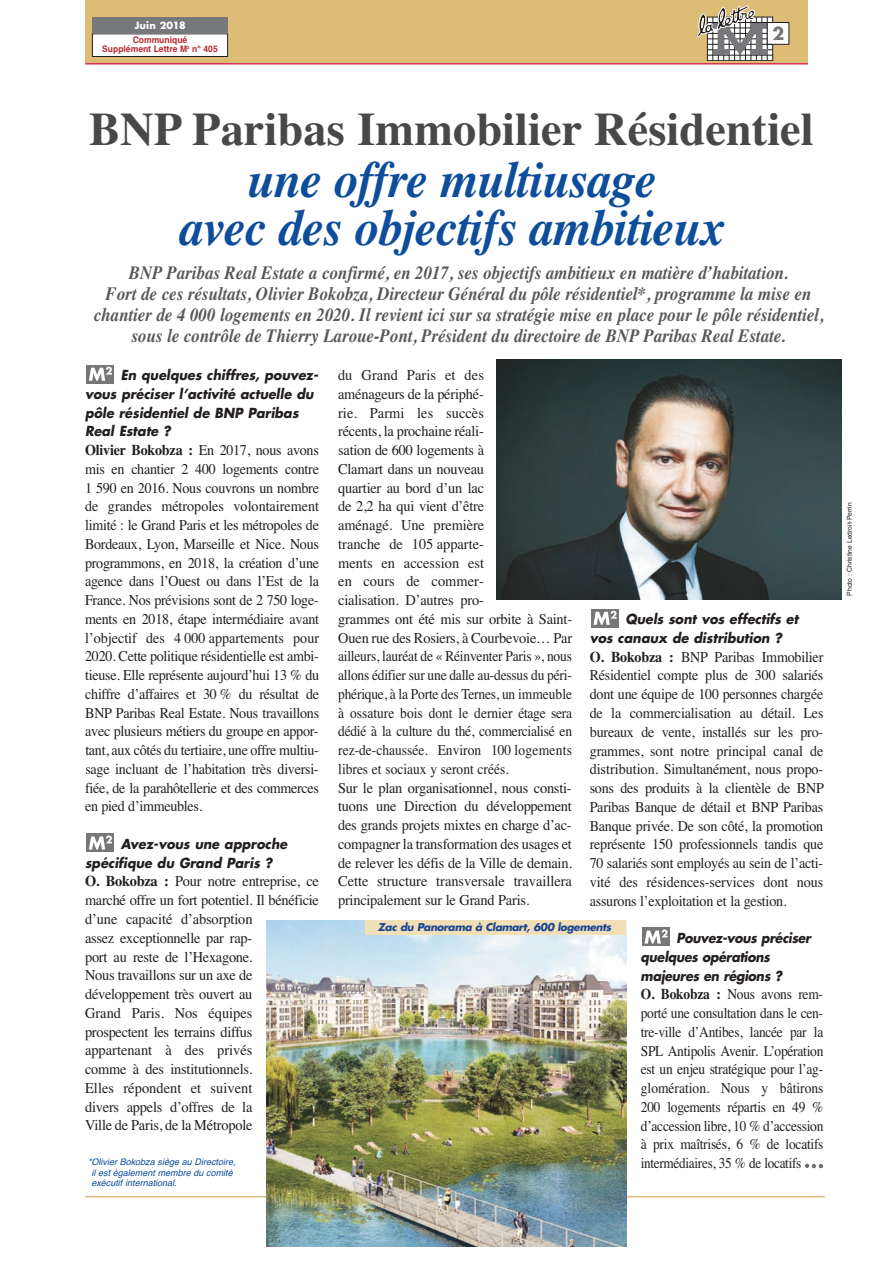
<style>
.page{position:relative;width:893px;height:1263px;background:#fff}
.page>*{position:absolute;margin:0;border:0;box-sizing:border-box;transform-origin:0 0}
.t1{font:italic 700 51px/48px "Times";letter-spacing:-.015em;color:#0d4d9b;text-align:center;scale:.96 1}
.t2{font:700 46.5px "Times";color:#474847}
.t3{font:italic 700 18.75px/21px "Times";color:#575855;text-align:center;scale:.9 1}
.t4{font:15px/18.8px "Times";letter-spacing:-.015em;color:#231f20;scale:.96 1}
.t5{font:15px/18.8px "Times";letter-spacing:-.015em;color:#231f20;text-align:justify;scale:.94 1}
.t6{font:15px/18.8px "Times";letter-spacing:-.015em;color:#231f20;text-align:justify;scale:.9 1}
.t7{font:italic 700 13.5px/18.8px "Futura";color:#231f20;scale:.95 1}
.t8{font:italic 700 13.5px/18.8px "Futura";letter-spacing:-.02em;color:#231f20;scale:.93 1}
.t9{font:italic 700 10.5px "Futura";letter-spacing:-.035em;color:#1a4694}
.t10{font:700 9.75px "Futura";letter-spacing:.015em;color:#fff}
.t11{font:italic 9px/10.8px "Helvetica";color:#0d4d9b}
.t12{font:700 9px/9.8px "Helvetica";color:#b7282e;text-align:center;scale:.95 1}
.t13{font:6.75px "Helvetica";color:#231f20}
.s1{font-weight:700}
</style>
<div class="page">
<svg style="left:805px;top:1164px;width:18px;height:4px"></svg>
<div style="left:85px;top:0;width:723px;height:64px;background:#ddbd76"></div>
<hr style="left:85px;top:63px;width:723px;height:2px;background:#d63050">
<svg style="left:709px;top:19px;width:62px;height:40px"></svg>
<div style="left:707px;top:17px;width:66px;height:44px;border:1px solid #231f20"></div>
<hr style="left:713px;top:17px;width:1px;height:44px;background:#231f20">
<hr style="left:718px;top:17px;width:1px;height:44px;background:#231f20">
<hr style="left:723px;top:17px;width:1px;height:44px;background:#231f20">
<hr style="left:729px;top:17px;width:1px;height:44px;background:#231f20">
<hr style="left:734px;top:17px;width:1px;height:44px;background:#231f20">
<hr style="left:740px;top:17px;width:1px;height:44px;background:#231f20">
<hr style="left:745px;top:17px;width:1px;height:44px;background:#231f20">
<hr style="left:751px;top:17px;width:1px;height:44px;background:#231f20">
<hr style="left:756px;top:17px;width:1px;height:44px;background:#231f20">
<hr style="left:762px;top:17px;width:1px;height:44px;background:#231f20">
<hr style="left:767px;top:17px;width:1px;height:44px;background:#231f20">
<hr style="left:707px;top:28px;width:66px;height:1px;background:#231f20">
<hr style="left:707px;top:33px;width:66px;height:1px;background:#231f20">
<hr style="left:707px;top:39px;width:66px;height:1px;background:#231f20">
<hr style="left:707px;top:44px;width:66px;height:1px;background:#231f20">
<hr style="left:707px;top:49px;width:66px;height:1px;background:#231f20">
<hr style="left:707px;top:55px;width:66px;height:1px;background:#231f20">
<div style="left:751px;top:23px;width:16px;height:5px;background:#76787b"></div>
<div style="left:751px;top:50px;width:16px;height:5px;background:#76787b"></div>
<div style="left:756px;top:26px;width:6px;height:25px;background:#76787b"></div>
<div style="left:767px;top:22px;width:22px;height:22px;background:#fff"></div>
<div style="left:767px;top:22px;width:22px;height:22px;border:1px solid #231f20"></div>
<svg style="left:773px;top:26px;width:10px;height:14px"></svg>
<hr style="left:707px;top:22px;width:66px;height:1px;background:#231f20">
<svg style="left:697px;top:6px;width:62px;height:49px"></svg>
<hr style="left:85px;top:1196px;width:740px;height:1px;background:#ddbd76">
<div style="left:87px;top:365px;width:27px;height:18px;background:#777775"></div>
<svg style="left:89px;top:367px;width:23px;height:14px"></svg>
<div style="left:87px;top:834px;width:27px;height:18px;background:#777775"></div>
<svg style="left:89px;top:835px;width:23px;height:14px"></svg>
<div style="left:93px;top:34px;width:134px;height:22px;background:#fff"></div>
<div style="left:92px;top:33px;width:136px;height:24px;border:1px solid #231f20"></div>
<div style="left:92px;top:18px;width:136px;height:16px;background:#76787b"></div>
<img style="left:496px;top:360px;width:345px;height:239px">
<div style="left:642px;top:928px;width:28px;height:18px;background:#777775"></div>
<svg style="left:645px;top:929px;width:23px;height:14px"></svg>
<div style="left:591px;top:609px;width:28px;height:18px;background:#777775"></div>
<svg style="left:593px;top:611px;width:24px;height:14px"></svg>
<img style="left:267px;top:920px;width:359px;height:327px">
<div style="left:365px;top:920px;width:260px;height:15px;background:#f1dfb7"></div>
<p class="t10" style="left:134px;top:18px;width:53px">Juin 2018</p>
<p class="t12" style="left:102px;top:35px;width:123px">Communiqué<br>Supplément Lettre M<sup>2</sup> n° 405</p>
<h2 class="t2" style="left:89px;top:102px;width:726px">BNP Paribas Immobilier Résidentiel</h2>
<h1 class="t1" style="left:179px;top:156px;width:570px">une offre multiusage<br>avec des objectifs ambitieux</h1>
<p class="t3" style="left:94px;top:262px;width:812px">BNP Paribas Real Estate a confirmé, en 2017, ses objectifs ambitieux en matière d’habitation.<br>Fort de ces résultats, Olivier Bokobza, Directeur Général du pôle résidentiel*, programme la mise en chantier de 4 000 logements en 2020. Il revient ici sur sa stratégie mise en place pour le pôle résidentiel, sous le contrôle de Thierry Laroue-Pont, Président du directoire de BNP Paribas Real Estate.</p>
<p class="t7" style="left:85px;top:367px;width:247px;text-indent:36px">En quelques chiffres, pouvez&shy;vous préciser l’activité actuelle du pôle résidentiel de BNP Paribas<br>Real Estate ?</p>
<p class="t5" style="left:85px;top:441px;width:251px"><span class="s1">Olivier Bokobza :</span> En 2017, nous avons mis en chantier 2 400 logements contre 1 590 en 2016. Nous couvrons un nombre de grandes métropoles volontairement limité : le Grand Paris et les métropoles de Bordeaux, Lyon, Marseille et Nice. Nous programmons, en 2018, la création d’une agence dans l’Ouest ou dans l’Est de la France. Nos prévisions sont de 2 750 loge&shy;ments en 2018, étape intermédiaire avant l’objectif des 4 000 appartements pour 2020. Cette politique résidentielle est ambi&shy;tieuse. Elle représente aujourd’hui 13 % du chiffre d’affaires et 30 % du résultat de BNP Paribas Real Estate. Nous travaillons avec plusieurs métiers du groupe en appor&shy;tant, aux côtés du tertiaire, une offre multiu&shy;sage incluant de l’habitation très diversi&shy;fiée, de la parahôtellerie et des commerces en pied d’immeubles.</p>
<p class="t7" style="left:85px;top:836px;width:214px;text-indent:36px">Avez-vous une approche spécifique du Grand Paris ?</p>
<p class="t4" style="left:85px;top:872px;width:245px"><span class="s1">O. Bokobza :</span> Pour notre entreprise, ce marché offre un fort potentiel. Il bénéficie d’une capacité d’absorption<br>assez exceptionnelle par rap-<br>port au reste de l’Hexagone.<br>Nous travaillons sur un axe de développement très ouvert au<br>Grand Paris. Nos équipes prospectent les terrains diffus appartenant à des privés<br>comme à des institutionnels.<br>Elles répondent et suivent<br>divers appels d’offres de la<br>Ville de Paris, de la Métropole</p>
<p class="t4" style="left:338px;top:366px;width:245px">du Grand Paris et des<br>aménageurs de la périphé-<br>rie. Parmi les succès<br>récents, la prochaine réali-<br>sation de 600 logements à<br>Clamart dans un nouveau<br>quartier au bord d’un lac<br>de 2,2 ha qui vient d’être<br>aménagé. Une première<br>tranche de 105 apparte-<br>ments en accession est<br>en cours de commer-<br>cialisation. D’autres pro-<br>grammes ont été mis sur orbite à Saint-Ouen rue des Rosiers, à Courbevoie… Par ailleurs, lauréat de « Réinventer Paris », nous allons édifier sur une dalle au-dessus du péri&shy;phérique, à la Porte des Ternes, un immeuble à ossature bois dont le dernier étage sera dédié à la culture du thé, commercialisé en rez-de-chaussée. Environ 100 logements libres et sociaux y seront créés.<br>Sur le plan organisationnel, nous consti&shy;tuons une Direction du développement des grands projets mixtes en charge d’ac&shy;compagner la transformation des usages et de relever les défis de la Ville de demain.<br>Cette structure transversale travaillera principalement sur le Grand Paris.</p>
<p class="t7" style="left:590px;top:611px;width:221px;text-indent:36px">Quels sont vos effectifs et vos canaux de distribution ?</p>
<p class="t5" style="left:590px;top:647px;width:251px"><span class="s1">O. Bokobza :</span> BNP Paribas Immobilier Résidentiel compte plus de 300 salariés dont une équipe de 100 personnes chargée de la commercialisation au détail. Les bureaux de vente, installés sur les pro&shy;grammes, sont notre principal canal de distribution. Simultanément, nous propo&shy;sons des produits à la clientèle de BNP Paribas Banque de détail et BNP Paribas Banque privée. De son côté, la promotion représente 150 professionnels tandis que 70 salariés sont employés au sein de l’acti&shy;vité des résidences-services dont nous assurons l’exploitation et la gestion.</p>
<p class="t8" style="left:641px;top:930px;width:185px;text-indent:36px">Pouvez-vous préciser quelques opérations majeures en régions ?</p>
<p class="t6" style="left:641px;top:985px;width:205px"><span class="s1">O. Bokobza :</span> Nous avons rem&shy;porté une consultation dans le cen&shy;tre-ville d’Antibes, lancée par la SPL Antipolis Avenir. L’opération est un enjeu stratégique pour l’ag&shy;glomération. Nous y bâtirons 200 logements répartis en 49 % d’accession libre, 10 % d’accession à prix maîtrisés, 6 % de locatifs intermédiaires, 35 % de locatifs</p>
<p class="t9" style="left:378px;top:922px;width:235px">Zac du Panorama à Clamart, 600 logements</p>
<p class="t11" style="left:91px;top:1156px;width:146px;text-indent:-3px">*Olivier Bokobza siège au Directoire, il est également membre du comité exécutif international.</p>
<p class="t13" style="left:845px;top:595px;width:95px;rotate:-90deg">Photo : Christine Ledroit-Perrin</p>
</div>
